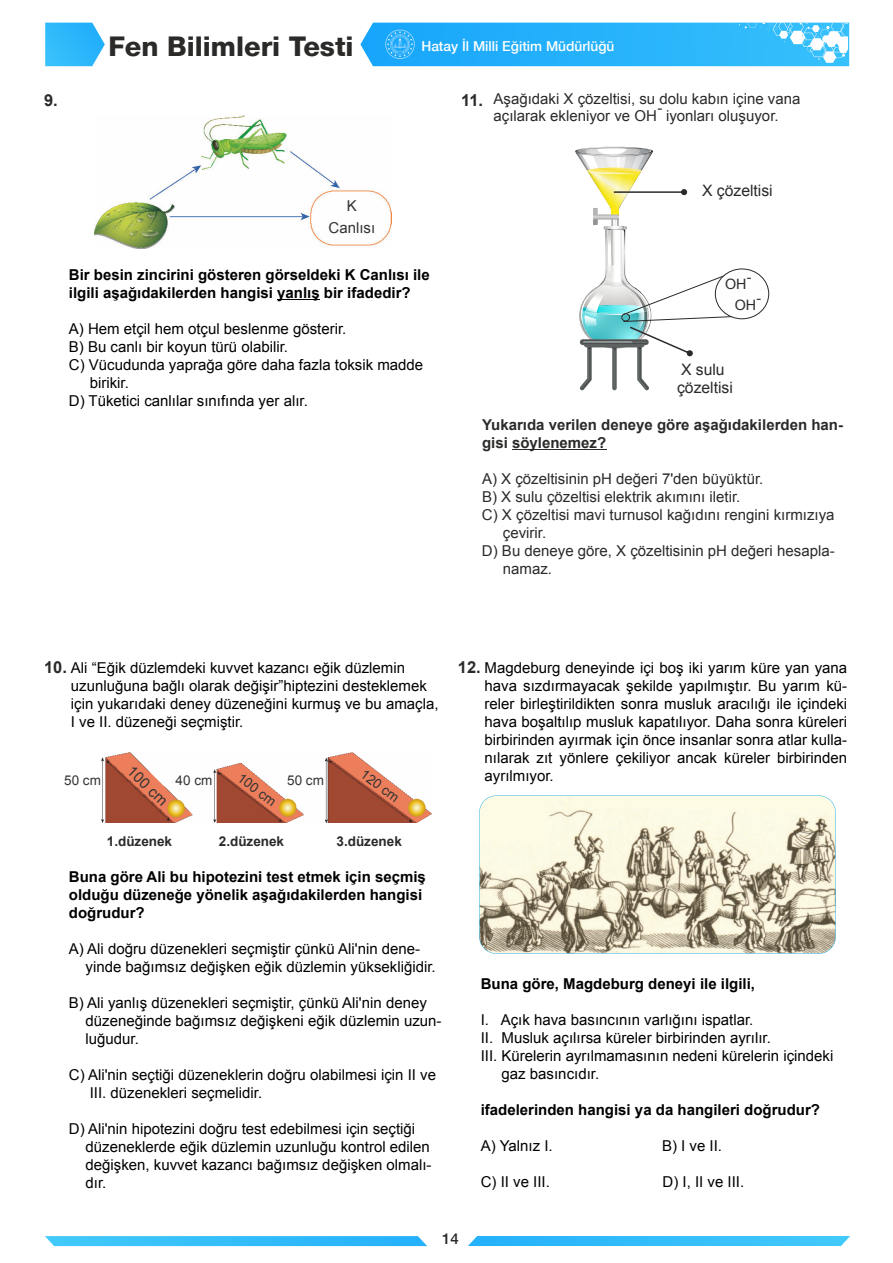
<style>
.page{position:relative;width:893px;height:1263px;background:#fff}
.page>*{position:absolute;margin:0;border:0;box-sizing:border-box;transform-origin:0 0}
.t1{font:800 27.15px "Helvetica Neue LT Com";color:#2b2a29}
.t2{font:700 16.5px "Arial";color:#2b2a29}
.t3{font:15.75px/17.5px "Arial";color:#2b2a29}
.t4{font:15px/18px "Arial";color:#000}
.t5{font:700 15px/18px "Arial";color:#000}
.t6{font:15px/16.8px "Arial";color:#2b2a29}
.t7{font:700 15px/18px "Arial";color:#2b2a29}
.t8{font:15px/22.2px "Arial";color:#343435;text-align:center}
.t9{font:500 15px "Helvetica Neue LT Com";color:#2b2a29}
.t10{font:14.25px "Arial";color:#2b2a29}
.t11{font:500 13.65px "Helvetica Neue LT Com";color:#fefefe}
.t12{font:700 13.5px "Arial";color:#2b2a29}
.t13{font:13.5px "Arial";color:#343435}
.s1{font-weight:700;font-size:16.5px;color:#2b2a29}
</style>
<div class="page">
<svg style="left:45px;top:23px;width:60px;height:43px;background:#43bffb"></svg>
<svg style="left:360px;top:23px;width:489px;height:43px;background:#34b7fb"></svg>
<svg style="left:45px;top:1236px;width:382px;height:10px;background:#3abffb"></svg>
<svg style="left:468px;top:1236px;width:382px;height:10px;background:#38befb"></svg>
<hr style="left:277px;top:299px;width:43px;height:1px;background:#000">
<img style="left:94px;top:116px;width:297px;height:133px">
<img style="left:102px;top:753px;width:330px;height:70px">
<svg style="left:479px;top:795px;width:357px;height:159px;background:#d2cdb8"></svg>
<img style="left:578px;top:157px;width:4px;height:6px">
<img style="left:644px;top:157px;width:6px;height:10px">
<img style="left:582px;top:157px;width:19px;height:11px">
<img style="left:601px;top:157px;width:14px;height:11px">
<img style="left:616px;top:157px;width:28px;height:11px">
<img style="left:578px;top:147px;width:71px;height:4px">
<svg style="left:575px;top:151px;width:79px;height:6px"></svg>
<div style="left:715px;top:269px;width:54px;height:50px;background:#fefefe;border:1px solid #2b2a29;border-radius:50%"></div>
<svg style="left:579px;top:168px;width:155px;height:222px"></svg>
<hr style="left:512px;top:449px;width:94px;height:1px;background:#2b2a29">
<p class="t2" style="left:44px;top:94px;width:15px">9.</p>
<h1 class="t1" style="left:108px;top:37px;width:247px">Fen Bilimleri Testi</h1>
<p class="t11" style="left:421px;top:41px;width:194px">Hatay İl Milli Eğitim Müdürlüğü</p>
<p class="t2" style="left:461px;top:94px;width:24px">11.</p>
<p class="t6" style="left:493px;top:92px;width:308px">Aşağıdaki X çözeltisi, su dolu kabın içine vana açılarak ekleniyor ve OH iyonları oluşuyor.</p>
<p class="t6" style="left:657px;top:101px;width:6px">-</p>
<p class="t8" style="left:329px;top:196px;width:48px">K<br>Canlısı</p>
<p class="t5" style="left:69px;top:267px;width:362px">Bir besin zincirini gösteren görseldeki K Canlısı ile ilgili aşağıdakilerden hangisi yanlış bir ifadedir?</p>
<p class="t4" style="left:69px;top:321px;width:279px">A) Hem etçil hem otçul beslenme gösterir.</p>
<p class="t4" style="left:69px;top:339px;width:221px">B) Bu canlı bir koyun türü olabilir.</p>
<p class="t4" style="left:69px;top:357px;width:356px">C) Vücudunda yaprağa göre daha fazla toksik madde</p>
<p class="t4" style="left:90px;top:375px;width:41px">birikir.</p>
<p class="t4" style="left:69px;top:393px;width:240px">D) Tüketici canlılar sınıfında yer alır.</p>
<p class="t3" style="left:702px;top:183px;width:72px">X çözeltisi</p>
<p class="t10" style="left:747px;top:271px;width:6px">-</p>
<p class="t10" style="left:725px;top:279px;width:23px">OH</p>
<p class="t10" style="left:757px;top:292px;width:6px">-</p>
<p class="t10" style="left:735px;top:299px;width:23px">OH</p>
<p class="t3" style="left:677px;top:362px;width:57px">X sulu çözeltisi</p>
<p class="t7" style="left:482px;top:417px;width:362px">Yukarıda verilen deneye göre aşağıdakilerden han&shy;gisi söylenemez?</p>
<p class="t6" style="left:482px;top:472px;width:283px">A) X çözeltisinin pH değeri 7'den büyüktür.</p>
<p class="t6" style="left:482px;top:490px;width:260px">B) X sulu çözeltisi elektrik akımını iletir.</p>
<p class="t6" style="left:482px;top:508px;width:354px">C) X çözeltisi mavi turnusol kağıdını rengini kırmızıya</p>
<p class="t6" style="left:503px;top:526px;width:45px">çevirir.</p>
<p class="t6" style="left:482px;top:544px;width:354px">D) Bu deneye göre, X çözeltisinin pH değeri hesapla-</p>
<p class="t6" style="left:503px;top:562px;width:51px">namaz.</p>
<p class="t4" style="left:44px;top:660px;width:363px"><span class="s1">10.</span> Ali “Eğik düzlemdeki kuvvet kazancı eğik düzlemin</p>
<p class="t4" style="left:71px;top:678px;width:369px">uzunluğuna bağlı olarak değişir”hiptezini desteklemek için yukarıdaki deney düzeneğini kurmuş ve bu amaçla,<br>I ve II. düzeneği seçmiştir.</p>
<p class="t8" style="left:137px;top:761px;width:51px;rotate:44deg">100 cm</p>
<p class="t13" style="left:242px;top:772px;width:46px;rotate:37deg">100 cm</p>
<p class="t13" style="left:365px;top:768px;width:46px;rotate:37deg">120 cm</p>
<p class="t13" style="left:64px;top:775px;width:38px">50 cm</p>
<p class="t13" style="left:176px;top:775px;width:38px">40 cm</p>
<p class="t13" style="left:287px;top:775px;width:38px">50 cm</p>
<p class="t12" style="left:107px;top:836px;width:67px">1.düzenek</p>
<p class="t12" style="left:219px;top:836px;width:67px">2.düzenek</p>
<p class="t12" style="left:337px;top:836px;width:67px">3.düzenek</p>
<p class="t5" style="left:69px;top:869px;width:359px">Buna göre Ali bu hipotezini test etmek için seçmiş olduğu düzeneğe yönelik aşağıdakilerden hangisi doğrudur?</p>
<p class="t4" style="left:86px;top:941px;width:352px;text-indent:-17px">A) Ali doğru düzenekleri seçmiştir çünkü Ali'nin dene&shy;yinde bağımsız değişken eğik düzlemin yüksekliğidir.</p>
<p class="t4" style="left:86px;top:995px;width:357px;text-indent:-17px">B) Ali yanlış düzenekleri seçmiştir, çünkü Ali'nin deney düzeneğinde bağımsız değişkeni eğik düzlemin uzun&shy;luğudur.</p>
<p class="t4" style="left:90px;top:1067px;width:348px;text-indent:-21px">C) Ali'nin seçtiği düzeneklerin doğru olabilmesi için II ve<br>III. düzenekleri seçmelidir.</p>
<p class="t4" style="left:86px;top:1121px;width:347px;text-indent:-17px">D) Ali'nin hipotezini doğru test edebilmesi için seçtiği düzeneklerde eğik düzlemin uzunluğu kontrol edilen değişken, kuvvet kazancı bağımsız değişken olmalı&shy;dır.</p>
<p class="t4" style="left:458px;top:660px;width:391px"><span class="s1">12.</span> Magdeburg deneyinde içi boş iki yarım küre yan yana</p>
<p class="t4" style="left:484px;top:678px;width:364px;text-align:justify">hava sızdırmayacak şekilde yapılmıştır. Bu yarım kü&shy;reler birleştirildikten sonra musluk aracılığı ile içindeki hava boşaltılıp musluk kapatılıyor. Daha sonra küreleri birbirinden ayırmak için önce insanlar sonra atlar kulla&shy;nılarak zıt yönlere çekiliyor ancak küreler birbirinden ayrılmıyor.</p>
<p class="t5" style="left:481px;top:976px;width:276px">Buna göre, Magdeburg deneyi ile ilgili,</p>
<p class="t4" style="left:481px;top:1012px;width:274px">I. Açık hava basıncının varlığını ispatlar.</p>
<p class="t4" style="left:481px;top:1030px;width:292px">II. Musluk açılırsa küreler birbirinden ayrılır.</p>
<p class="t4" style="left:481px;top:1048px;width:354px">III. Kürelerin ayrılmamasının nedeni kürelerin içindeki</p>
<p class="t4" style="left:502px;top:1066px;width:99px">gaz basıncıdır.</p>
<p class="t5" style="left:481px;top:1102px;width:341px">ifadelerinden hangisi ya da hangileri doğrudur?</p>
<p class="t4" style="left:481px;top:1138px;width:73px">A) Yalnız I.</p>
<p class="t4" style="left:662px;top:1138px;width:62px">B) I ve II.</p>
<p class="t4" style="left:481px;top:1174px;width:71px">C) II ve III.</p>
<p class="t4" style="left:662px;top:1174px;width:83px">D) I, II ve III.</p>
<p class="t9" style="left:442px;top:1233px;width:18px">14</p>
</div>
